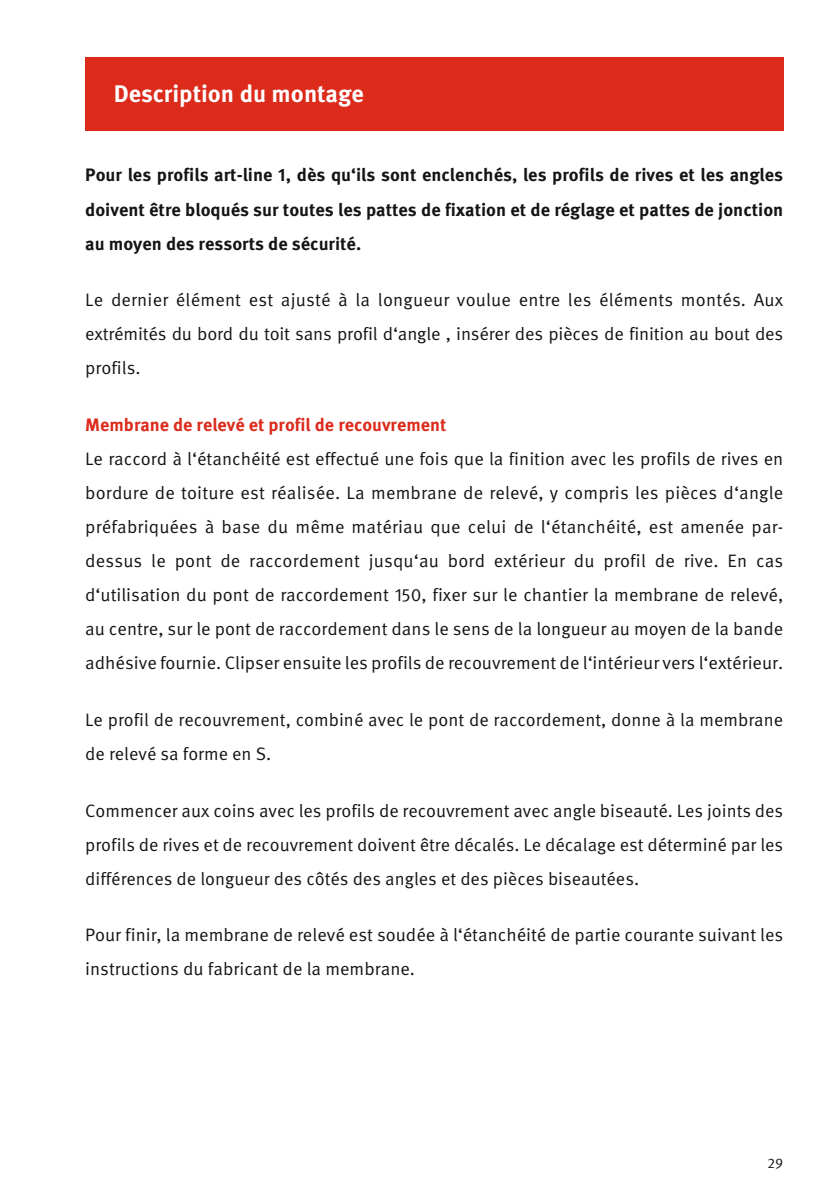
<style>
.page{position:relative;width:840px;height:1191px;background:#fff}
.page>*{position:absolute;margin:0;border:0;box-sizing:border-box;transform-origin:0 0}
.t1{font:700 24px "Meta Pro";color:#fff}
.t2{font:18px/34px "Meta Pro";color:#131413;text-align:justify}
.t3{font:700 18px/34px "Meta Pro";color:#131413;text-align:justify}
.t4{font:700 18px "Meta Pro";color:#dc2a1b}
.t5{font:14px "Meta Pro";color:#131413}
</style>
<div class="page">
<div style="left:85px;top:57px;width:697px;height:73px;background:#dc2a1b"></div>
<h1 class="t1" style="left:114px;top:79px;width:251px">Description du montage</h1>
<p class="t3" style="left:85px;top:159px;width:699px">Pour les profils art-line 1, dès qu‘ils sont enclenchés, les profils de rives et les angles doivent être bloqués sur toutes les pattes de fixation et de réglage et pattes de jonction au moyen des ressorts de sécurité.</p>
<p class="t2" style="left:85px;top:283px;width:699px">Le dernier élément est ajusté à la longueur voulue entre les éléments montés. Aux extrémités du bord du toit sans profil d‘angle , insérer des pièces de finition au bout des profils.</p>
<p class="t4" style="left:85px;top:413px;width:362px">Membrane de relevé et profil de recouvrement</p>
<p class="t2" style="left:85px;top:442px;width:699px">Le raccord à l‘étanchéité est effectué une fois que la finition avec les profils de rives en bordure de toiture est réalisée. La membrane de relevé, y compris les pièces d‘angle préfabriquées à base du même matériau que celui de l‘étanchéité, est amenée par&shy;dessus le pont de raccordement jusqu‘au bord extérieur du profil de rive. En cas d‘utilisation du pont de raccordement 150, fixer sur le chantier la membrane de relevé, au centre, sur le pont de raccordement dans le sens de la longueur au moyen de la bande adhésive fournie. Clipser ensuite les profils de recouvrement de l‘intérieur vers l‘extérieur.</p>
<p class="t2" style="left:85px;top:703px;width:699px">Le profil de recouvrement, combiné avec le pont de raccordement, donne à la membrane de relevé sa forme en S.</p>
<p class="t2" style="left:85px;top:794px;width:699px">Commencer aux coins avec les profils de recouvrement avec angle biseauté. Les joints des profils de rives et de recouvrement doivent être décalés. Le décalage est déterminé par les différences de longueur des côtés des angles et des pièces biseautées.</p>
<p class="t2" style="left:85px;top:918px;width:699px">Pour finir, la membrane de relevé est soudée à l‘étanchéité de partie courante suivant les instructions du fabricant de la membrane.</p>
<p class="t5" style="left:767px;top:1154px;width:17px">29</p>
</div>
